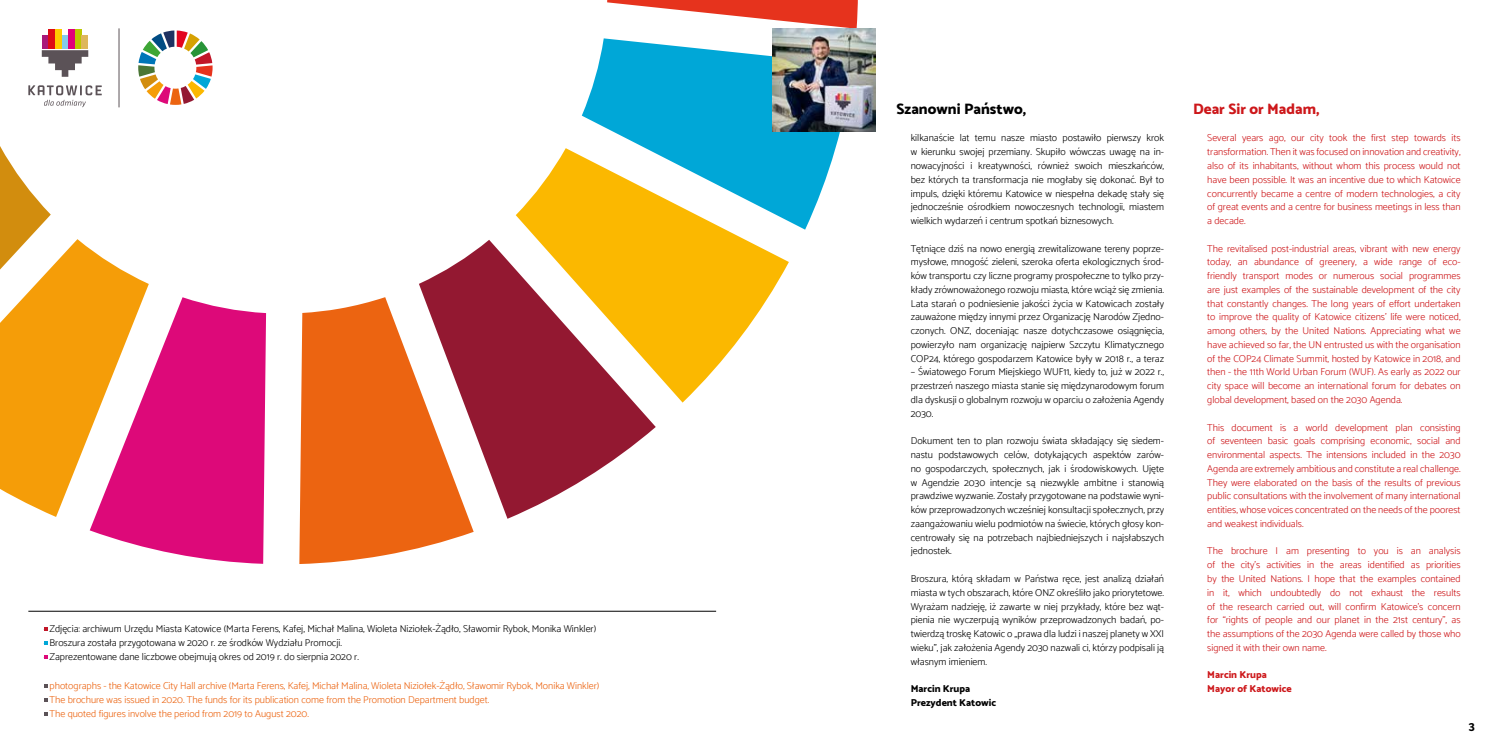
<style>
.page{position:relative;width:1489px;height:745px;background:#fff}
.page>*{position:absolute;margin:0;border:0;box-sizing:border-box;transform-origin:0 0}
.t1{font:800 15px "Catamaran";color:#000}
.t2{font:800 15px "Catamaran";color:#cd171a}
.t3{font:800 11.25px "Sarabun";color:#000}
.t4{font:300 10px/13.8px "Catamaran";color:#000;text-align:justify}
.t5{font:300 10px/13.8px "Catamaran";color:#cd171a;text-align:justify}
.t6{font:300 10px/13.8px "Catamaran";color:#ec6411}
.t7{font:800 10px/13.8px "Catamaran";color:#000}
.t8{font:800 10px/13.8px "Catamaran";color:#cd171a}
</style>
<div class="page">
<svg style="left:515px;top:148px;width:273px;height:254px;fill:#fbb800"></svg>
<svg style="left:607px;top:0;width:251px;height:28px"></svg>
<svg style="left:419px;top:240px;width:236px;height:278px;fill:#931831"></svg>
<svg style="left:581px;top:38px;width:272px;height:191px;fill:#00a7d7"></svg>
<svg style="left:299px;top:297px;width:174px;height:266px;fill:#ec6411"></svg>
<svg style="left:90px;top:297px;width:176px;height:266px;background:#e12a8b"></svg>
<svg style="left:0;top:146px;width:149px;height:370px"></svg>
<hr style="left:28px;top:610px;width:688px;height:1px;background:#000">
<img style="left:772px;top:28px;width:103px;height:103px">
<svg style="left:138px;top:30px;width:74px;height:75px"></svg>
<div style="left:42px;top:36px;width:6px;height:13px;background:#a91879"></div>
<svg style="left:42px;top:50px;width:46px;height:27px"></svg>
<div style="left:48px;top:29px;width:7px;height:20px;background:#de0c15"></div>
<div style="left:55px;top:29px;width:7px;height:20px;background:#ffca00"></div>
<div style="left:62px;top:36px;width:6px;height:13px;background:#85cbec"></div>
<div style="left:68px;top:29px;width:7px;height:20px;background:#e1007a"></div>
<div style="left:75px;top:29px;width:7px;height:20px;background:#bbc801"></div>
<div style="left:82px;top:36px;width:6px;height:13px;background:#deb75c"></div>
<svg style="left:28px;top:85px;width:74px;height:22px"></svg>
<hr style="left:119px;top:28px;width:1px;height:79px;background:#5b5257">
<p class="t4" style="left:44px;top:621px;width:554px">- Zdjęcia: archiwum Urzędu Miasta Katowice (Marta Ferens, Kafej, Michał Malina, Wioleta Niziołek-Żądło, Sławomir Rybok, Monika Winkler)</p>
<p class="t4" style="left:44px;top:635px;width:300px">- Broszura została przygotowana w 2020 r. ze środków Wydziału Promocji.</p>
<p class="t4" style="left:44px;top:649px;width:316px">- Zaprezentowane dane liczbowe obejmują okres od 2019 r. do sierpnia 2020 r.</p>
<p class="t6" style="left:50px;top:678px;width:551px">photographs - the Katowice City Hall archive (Marta Ferens, Kafej, Michał Malina, Wioleta Niziołek-Żądło, Sławomir Rybok, Monika Winkler)<br>The brochure was issued in 2020. The funds for its publication come from the Promotion Department budget.<br>The quoted figures involve the period from 2019 to August 2020.</p>
<h1 class="t1" style="left:896px;top:100px;width:131px">Szanowni Państwo,</h1>
<p class="t4" style="left:910px;top:131px;width:255px">kilkanaście lat temu nasze miasto postawiło pierwszy krok w kierunku swojej przemiany. Skupiło wówczas uwagę na in&shy;nowacyjności i kreatywności, również swoich mieszkańców, bez których ta transformacja nie mogłaby się dokonać. Był to impuls, dzięki któremu Katowice w niespełna dekadę stały się jednocześnie ośrodkiem nowoczesnych technologii, miastem wielkich wydarzeń i centrum spotkań biznesowych.</p>
<p class="t4" style="left:910px;top:241px;width:255px">Tętniące dziś na nowo energią zrewitalizowane tereny poprze&shy;mysłowe, mnogość zieleni, szeroka oferta ekologicznych środ&shy;ków transportu czy liczne programy prospołeczne to tylko przy&shy;kłady zrównoważonego rozwoju miasta, które wciąż się zmienia.<br>Lata starań o podniesienie jakości życia w Katowicach zostały zauważone między innymi przez Organizację Narodów Zjedno&shy;czonych. ONZ, doceniając nasze dotychczasowe osiągnięcia, powierzyło nam organizację najpierw Szczytu Klimatycznego COP24, którego gospodarzem Katowice były w 2018 r., a teraz</p>
<p class="t4" style="left:910px;top:365px;width:255px">– Światowego Forum Miejskiego WUF11, kiedy to, już w 2022 r., przestrzeń naszego miasta stanie się międzynarodowym forum dla dyskusji o globalnym rozwoju w oparciu o założenia Agendy 2030.</p>
<p class="t4" style="left:910px;top:433px;width:255px">Dokument ten to plan rozwoju świata składający się siedem&shy;nastu podstawowych celów, dotykających aspektów zarów&shy;no gospodarczych, społecznych, jak i środowiskowych. Ujęte w Agendzie 2030 intencje są niezwykle ambitne i stanowią prawdziwe wyzwanie. Zostały przygotowane na podstawie wyni&shy;ków przeprowadzonych wcześniej konsultacji społecznych, przy zaangażowaniu wielu podmiotów na świecie, których głosy kon&shy;centrowały się na potrzebach najbiedniejszych i najsłabszych jednostek.</p>
<p class="t4" style="left:910px;top:571px;width:255px">Broszura, którą składam w Państwa ręce, jest analizą działań miasta w tych obszarach, które ONZ określiło jako priorytetowe.<br>Wyrażam nadzieję, iż zawarte w niej przykłady, które bez wąt&shy;pienia nie wyczerpują wyników przeprowadzonych badań, po&shy;twierdzą troskę Katowic o „prawa dla ludzi i naszej planety w XXI wieku”, jak założenia Agendy 2030 nazwali ci, którzy podpisali ją własnym imieniem.</p>
<p class="t7" style="left:910px;top:681px;width:87px">Marcin Krupa<br>Prezydent Katowic</p>
<h1 class="t2" style="left:1192px;top:100px;width:128px">Dear Sir or Madam,</h1>
<p class="t5" style="left:1207px;top:131px;width:255px">Several years ago, our city took the first step towards its transformation. Then it was focused on innovation and creativity, also of its inhabitants, without whom this process would not have been possible. It was an incentive due to which Katowice concurrently became a centre of modern technologies, a city of great events and a centre for business meetings in less than a decade.</p>
<p class="t5" style="left:1207px;top:241px;width:255px">The revitalised post-industrial areas, vibrant with new energy today, an abundance of greenery, a wide range of eco&shy;friendly transport modes or numerous social programmes are just examples of the sustainable development of the city that constantly changes. The long years of effort undertaken to improve the quality of Katowice citizens’ life were noticed, among others, by the United Nations. Appreciating what we have achieved so far, the UN entrusted us with the organisation of the COP24 Climate Summit, hosted by Katowice in 2018, and then - the 11th World Urban Forum (WUF). As early as 2022 our city space will become an international forum for debates on global development, based on the 2030 Agenda.</p>
<p class="t5" style="left:1207px;top:420px;width:255px">This document is a world development plan consisting of seventeen basic goals comprising economic, social and environmental aspects. The intensions included in the 2030<br>Agenda are extremely ambitious and constitute a real challenge.<br>They were elaborated on the basis of the results of previous public consultations with the involvement of many international entities, whose voices concentrated on the needs of the poorest and weakest individuals.</p>
<p class="t5" style="left:1207px;top:543px;width:255px">The brochure I am presenting to you is an analysis of the city’s activities in the areas identified as priorities by the United Nations. I hope that the examples contained in it, which undoubtedly do not exhaust the results of the research carried out, will confirm Katowice’s concern for “rights of people and our planet in the 21st century”, as the assumptions of the 2030 Agenda were called by those who signed it with their own name.</p>
<p class="t8" style="left:1207px;top:667px;width:86px">Marcin Krupa<br>Mayor of Katowice</p>
<p class="t3" style="left:1468px;top:720px;width:8px">3</p>
</div>
